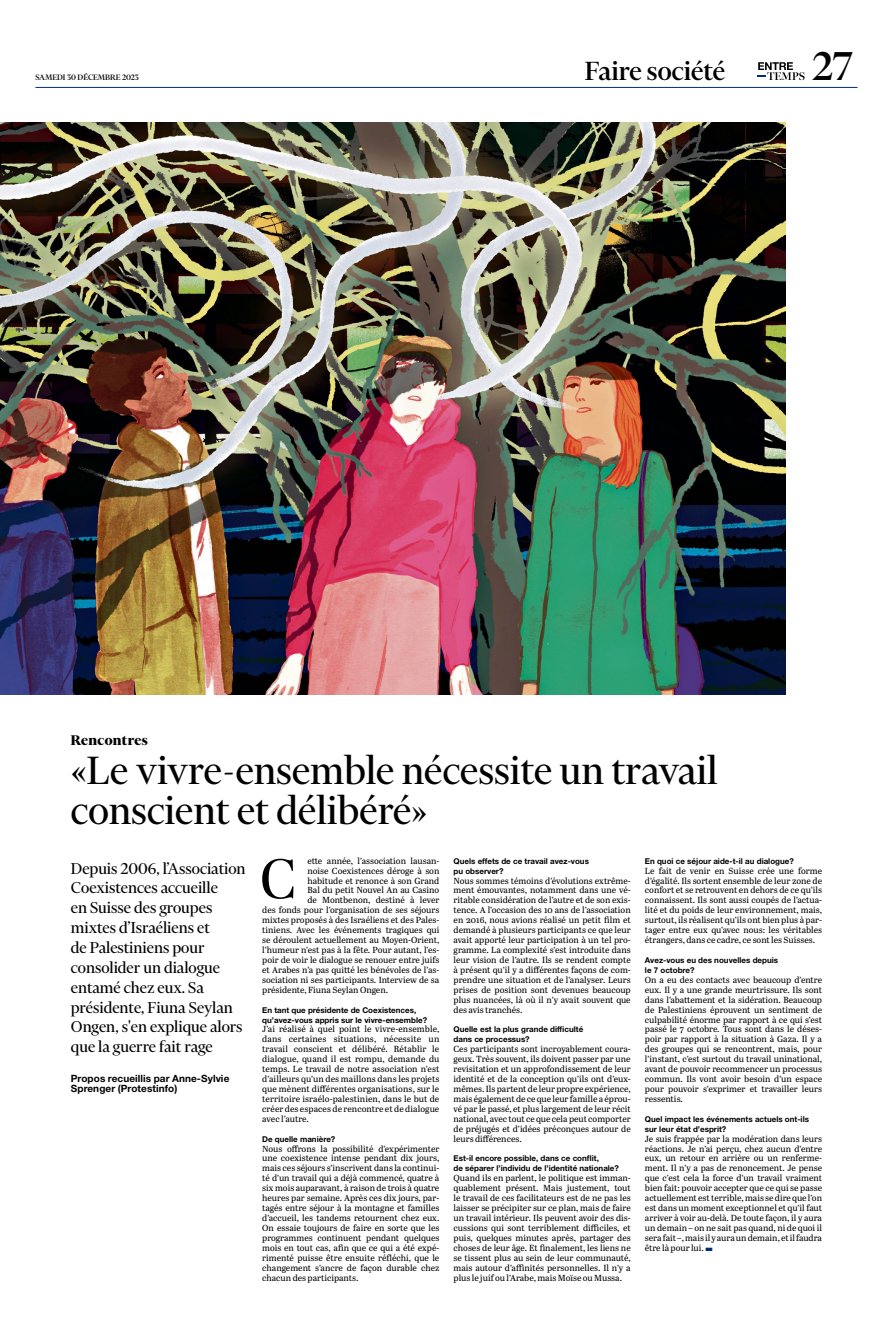
<style>
.page{position:relative;width:893px;height:1333px;background:#fff}
.page>*{position:absolute;margin:0;border:0;box-sizing:border-box;transform-origin:0 0}
.ET_Texte_Lettrine_x0{font:55.8px "Abril Display";color:#000}
.t1{font:500 46px "Financier Display";color:#000}
.ET_Titre_45_x04{font:45px/39.7px "Financier Display";color:#000}
.ET_Folio_rubrique_dr{font:500 30px "Financier Display";color:#000}
.ET_Chapeau_Grand_x06{font:18px/19.8px "Financier Display";color:#000}
.ET_Surtitre_x03{font:700 16px "Financier Display";letter-spacing:.02em;color:#000}
.ET_Signature_x07{font:700 10px/9.9px "Helvetica Neue LT Std";letter-spacing:.01em;color:#000}
.t2{font:500 9px "Financier Display";color:#000}
.ET_Reponse_x41{font:8.8px/9.9px "Abril Text";color:#000;text-align:justify}
.ET_Texte_Lettrine_x0-2{font:8.8px "Abril Text";color:#000}
.ET_Question_x40{font:700 8px/9.9px "Helvetica Neue LT Std";color:#000}
.s1{color:#002f75}
</style>
<div class="page">
<img style="left:0;top:123px;width:786px;height:572px">
<hr style="left:35px;top:87px;width:822px;height:1px;background:#002f75">
<svg style="left:758px;top:62px;width:47px;height:18px"></svg>
<p class="t2" style="left:35px;top:73px;width:105px">SAMEDI 30 DÉCEMBRE 2023</p>
<p class="ET_Folio_rubrique_dr" style="left:585px;top:55px;width:142px">Faire société</p>
<h2 class="t1" style="left:812px;top:42px;width:42px">27</h2>
<p class="ET_Surtitre_x03" style="left:71px;top:731px;width:78px">Rencontres</p>
<p class="ET_Titre_45_x04" style="left:71px;top:750px;width:648px">«Le vivre-ensemble nécessite un travail conscient et délibéré»</p>
<p class="ET_Chapeau_Grand_x06" style="left:71px;top:858px;width:176px">Depuis 2006, l’Association<br>Coexistences accueille<br>en Suisse des groupes mixtes d’Israéliens et<br>de Palestiniens pour consolider un dialogue entamé chez eux. Sa présidente, Fiuna Seylan<br>Ongen, s'en explique alors que la guerre fait rage</p>
<p class="ET_Signature_x07" style="left:71px;top:1073px;width:160px">Propos recueillis par Anne-Sylvie<br>Sprenger (Protestinfo)</p>
<p class="ET_Texte_Lettrine_x0" style="left:260px;top:840px;width:38px">C</p>
<p class="ET_Texte_Lettrine_x0-2" style="left:307px;top:854px;width:134px">ette année, l’association lausan-</p>
<p class="ET_Question_x40" style="left:454px;top:855px;width:137px">Quels effets de ce travail avez-vous pu observer?</p>
<p class="ET_Reponse_x41" style="left:454px;top:875px;width:179px">Nous sommes témoins d’évolutions extrême&shy;ment émouvantes, notamment dans une vé&shy;ritable considération de l’autre et de son exis&shy;tence. A l’occasion des 10 ans de l’association en 2016, nous avions réalisé un petit film et demandé à plusieurs participants ce que leur avait apporté leur participation à un tel pro&shy;gramme. La complexité s’est introduite dans leur vision de l’autre. Ils se rendent compte à présent qu’il y a différentes façons de com&shy;prendre une situation et de l’analyser. Leurs prises de position sont devenues beaucoup plus nuancées, là où il n’y avait souvent que des avis tranchés.</p>
<p class="ET_Question_x40" style="left:454px;top:1024px;width:131px">Quelle est la plus grande difficulté dans ce processus?</p>
<p class="ET_Reponse_x41" style="left:454px;top:1043px;width:179px">Ces participants sont incroyablement coura&shy;geux. Très souvent, ils doivent passer par une revisitation et un approfondissement de leur identité et de la conception qu’ils ont d’eux&shy;mêmes. Ils partent de leur propre expérience, mais également de ce que leur famille a éprou&shy;vé par le passé, et plus largement de leur récit national, avec tout ce que cela peut comporter de préjugés et d’idées préconçues autour de leurs différences.</p>
<p class="ET_Question_x40" style="left:454px;top:1153px;width:167px">Est-il encore possible, dans ce conflit,<br>de séparer l’individu de l’identité nationale?</p>
<p class="ET_Reponse_x41" style="left:454px;top:1172px;width:179px">Quand ils en parlent, le politique est imman&shy;quablement présent. Mais justement, tout le travail de ces facilitateurs est de ne pas les laisser se précipiter sur ce plan, mais de faire un travail intérieur. Ils peuvent avoir des dis&shy;cussions qui sont terriblement difficiles, et puis, quelques minutes après, partager des choses de leur âge. Et finalement, les liens ne se tissent plus au sein de leur communauté, mais autour d’affinités personnelles. Il n’y a plus le juif ou l’Arabe, mais Moïse ou Mussa.</p>
<p class="ET_Question_x40" style="left:645px;top:855px;width:150px">En quoi ce séjour aide-t-il au dialogue?</p>
<p class="ET_Reponse_x41" style="left:645px;top:865px;width:179px">Le fait de venir en Suisse crée une forme d’égalité. Ils sortent ensemble de leur zone de confort et se retrouvent en dehors de ce qu’ils connaissent. Ils sont aussi coupés de l’actua&shy;lité et du poids de leur environnement, mais, surtout, ils réalisent qu’ils ont bien plus à par&shy;tager entre eux qu’avec nous: les véritables étrangers, dans ce cadre, ce sont les Suisses.</p>
<p class="ET_Question_x40" style="left:645px;top:954px;width:135px">Avez-vous eu des nouvelles depuis le 7 octobre?</p>
<p class="ET_Reponse_x41" style="left:645px;top:974px;width:179px">On a eu des contacts avec beaucoup d’entre eux. Il y a une grande meurtrissure. Ils sont dans l’abattement et la sidération. Beaucoup de Palestiniens éprouvent un sentiment de culpabilité énorme par rapport à ce qui s’est passé le 7 octobre. Tous sont dans le déses&shy;poir par rapport à la situation à Gaza. Il y a des groupes qui se rencontrent, mais, pour l’instant, c’est surtout du travail uninational, avant de pouvoir recommencer un processus commun. Ils vont avoir besoin d’un espace pour pouvoir s’exprimer et travailler leurs ressentis.</p>
<p class="ET_Question_x40" style="left:645px;top:1113px;width:166px">Quel impact les événements actuels ont-ils sur leur état d’esprit?</p>
<p class="ET_Reponse_x41" style="left:645px;top:1133px;width:179px">Je suis frappée par la modération dans leurs réactions. Je n’ai perçu, chez aucun d’entre eux, un retour en arrière ou un renferme&shy;ment. Il n’y a pas de renoncement. Je pense que c’est cela la force d’un travail vraiment bien fait: pouvoir accepter que ce qui se passe actuellement est terrible, mais se dire que l’on est dans un moment exceptionnel et qu’il faut arriver à voir au-delà. De toute façon, il y aura un demain – on ne sait pas quand, ni de quoi il sera fait –, mais il y aura un demain, et il faudra être là pour lui. <span class="s1">■</span></p>
<p class="ET_Texte_Lettrine_x0-2" style="left:307px;top:864px;width:134px">noise Coexistences déroge à son</p>
<p class="ET_Texte_Lettrine_x0-2" style="left:307px;top:874px;width:133px">habitude et renonce à son Grand</p>
<p class="ET_Texte_Lettrine_x0-2" style="left:307px;top:883px;width:133px">Bal du petit Nouvel An au Casino</p>
<p class="ET_Texte_Lettrine_x0-2" style="left:307px;top:893px;width:134px">de Montbenon, destiné à lever</p>
<p class="ET_Texte_Lettrine_x0-2" style="left:262px;top:903px;width:179px">des fonds pour l’organisation de ses séjours</p>
<p class="ET_Texte_Lettrine_x0-2" style="left:262px;top:913px;width:179px">mixtes proposés à des Israéliens et des Pales-</p>
<p class="ET_Texte_Lettrine_x0-2" style="left:262px;top:923px;width:179px">tiniens. Avec les événements tragiques qui</p>
<p class="ET_Texte_Lettrine_x0-2" style="left:262px;top:933px;width:179px">se déroulent actuellement au Moyen-Orient,</p>
<p class="ET_Texte_Lettrine_x0-2" style="left:262px;top:943px;width:179px">l’humeur n’est pas à la fête. Pour autant, l’es-</p>
<p class="ET_Texte_Lettrine_x0-2" style="left:262px;top:953px;width:179px">poir de voir le dialogue se renouer entre juifs</p>
<p class="ET_Texte_Lettrine_x0-2" style="left:262px;top:963px;width:179px">et Arabes n’a pas quitté les bénévoles de l’as-</p>
<p class="ET_Texte_Lettrine_x0-2" style="left:262px;top:973px;width:179px">sociation ni ses participants. Interview de sa</p>
<p class="ET_Texte_Lettrine_x0-2" style="left:262px;top:983px;width:127px">présidente, Fiuna Seylan Ongen.</p>
<p class="ET_Question_x40" style="left:262px;top:1004px;width:166px">En tant que présidente de Coexistences, qu’avez-vous appris sur le vivre-ensemble?</p>
<p class="ET_Reponse_x41" style="left:262px;top:1023px;width:179px">J’ai réalisé à quel point le vivre-ensemble, dans certaines situations, nécessite un travail conscient et délibéré. Rétablir le dialogue, quand il est rompu, demande du temps. Le travail de notre association n’est d’ailleurs qu’un des maillons dans les projets que mènent différentes organisations, sur le territoire israélo-palestinien, dans le but de créer des espaces de rencontre et de dialogue avec l’autre.</p>
<p class="ET_Question_x40" style="left:262px;top:1133px;width:75px">De quelle manière?</p>
<p class="ET_Reponse_x41" style="left:262px;top:1142px;width:179px">Nous offrons la possibilité d’expérimenter une coexistence intense pendant dix jours, mais ces séjours s’inscrivent dans la continui&shy;té d’un travail qui a déjà commencé, quatre à six mois auparavant, à raison de trois à quatre heures par semaine. Après ces dix jours, par&shy;tagés entre séjour à la montagne et familles d’accueil, les tandems retournent chez eux.<br>On essaie toujours de faire en sorte que les programmes continuent pendant quelques mois en tout cas, afin que ce qui a été expé&shy;rimenté puisse être ensuite réfléchi, que le changement s’ancre de façon durable chez chacun des participants.</p>
</div>
